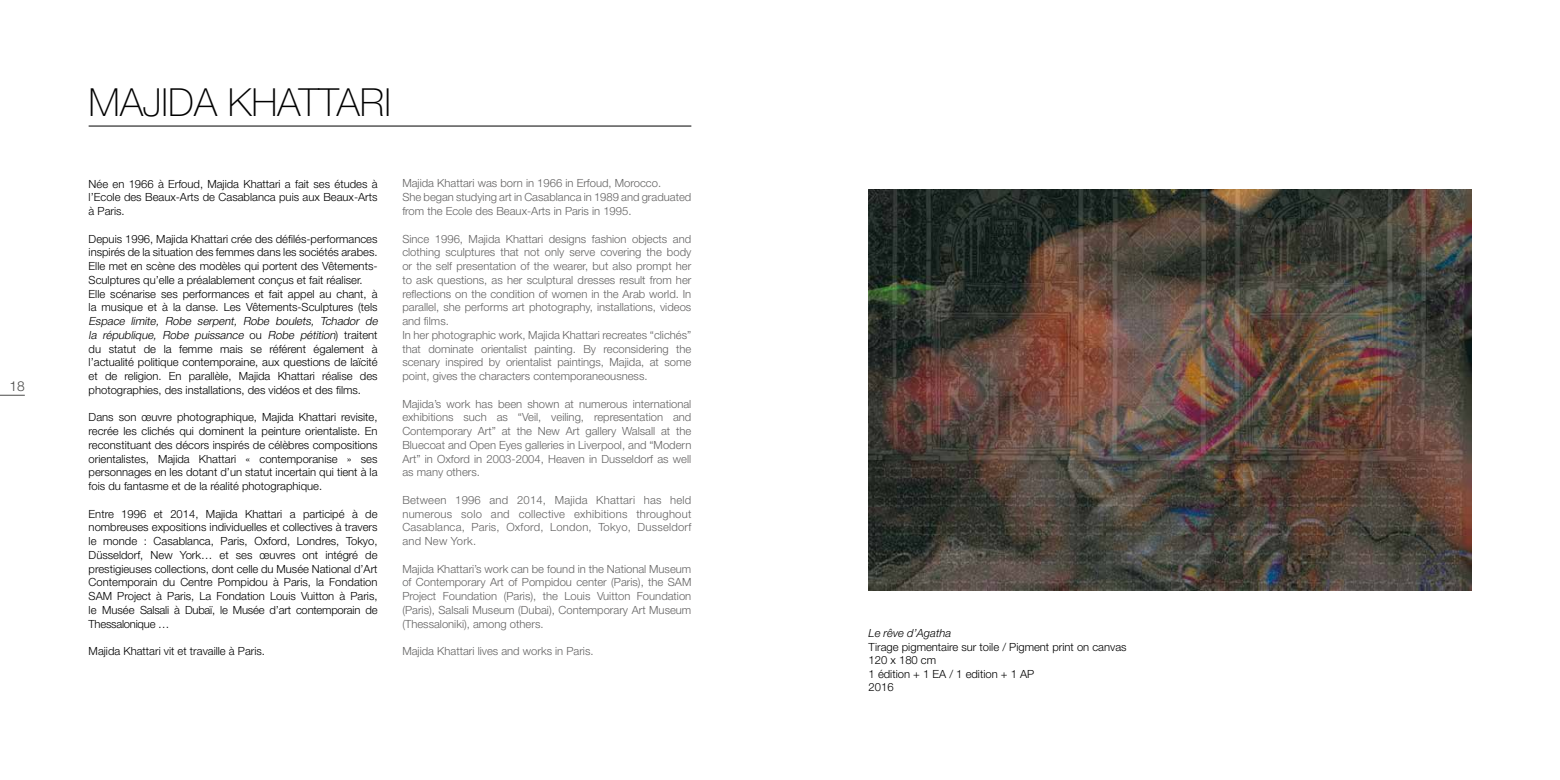
<style>
.page{position:relative;width:1560px;height:780px;background:#fff}
.page>*{position:absolute;margin:0;border:0;box-sizing:border-box;transform-origin:0 0}
.t1{font:100 38.75px "Helvetica Neue LT Pro";color:#000}
.t2{font:300 13.75px "Helvetica Neue LT Std";color:#4a4a49}
.t3{font:300 11.25px/13.8px "Helvetica Neue LT Std";color:#000;text-align:justify}
.t4{font:300 11.25px/13.8px "Helvetica Neue LT Std";color:#646363;text-align:justify}
.t5{font:italic 300 11.25px "Helvetica Neue LT Pro";color:#000}
.s1{font-style:italic}
</style>
<div class="page">
<svg style="left:0;top:395px;width:25px;height:1px"></svg>
<hr style="left:89px;top:126px;width:602px;height:1px;background:#000">
<img style="left:868px;top:190px;width:602px;height:400px">
<p class="t2" style="left:10px;top:378px;width:17px">18</p>
<h1 class="t1" style="left:89px;top:80px;width:304px">MAJIDA KHATTARI</h1>
<p class="t3" style="left:89px;top:176px;width:290px">Née en 1966 à Erfoud, Majida Khattari a fait ses études à l’Ecole des Beaux-Arts de Casablanca puis aux Beaux-Arts à Paris.</p>
<p class="t3" style="left:89px;top:231px;width:290px;text-align:left">Depuis 1996, Majida Khattari crée des défilés-performances inspirés de la situation des femmes dans les sociétés arabes.<br>Elle met en scène des modèles qui portent des Vêtements-Sculptures qu’elle a préalablement conçus et fait réaliser.<br>Elle scénarise ses performances et fait appel au chant, à la musique et à la danse. Les Vêtements-Sculptures (tels</p>
<p class="t3" style="left:89px;top:314px;width:293px;text-align:left"><span class="s1">Espace limite, Robe serpent, Robe boulets, Tchador de la république, Robe puissance</span> o u <span class="s1">Robe pétition</span>) t r a i t e n t du statut de la femme mais se référent également à l’actualité politique contemporaine, aux questions de laïcité et de religion. En parallèle, Majida Khattari réalise des photographies, des installations, des vidéos et des films.</p>
<p class="t3" style="left:89px;top:410px;width:290px">Dans son œuvre photographique, Majida Khattari revisite, recrée les clichés qui dominent la peinture orientaliste. En reconstituant des décors inspirés de célèbres compositions orientalistes, Majida Khattari « contemporanise » ses personnages en les dotant d’un statut incertain qui tient à la fois du fantasme et de la réalité photographique.</p>
<p class="t3" style="left:89px;top:506px;width:290px">Entre 1996 et 2014, Majida Khattari a participé à de nombreuses expositions individuelles et collectives à travers le monde : Casablanca, Paris, Oxford, Londres, Tokyo, Düsseldorf, New York… et ses œuvres ont intégré de prestigieuses collections, dont celle du Musée National d’Art Contemporain du Centre Pompidou à Paris, la Fondation SAM Project à Paris, La Fondation Louis Vuitton à Paris, le Musée Salsali à Dubaï, le Musée d’art contemporain de Thessalonique …</p>
<p class="t3" style="left:89px;top:644px;width:178px">Majida Khattari vit et travaille à Paris.</p>
<p class="t4" style="left:402px;top:176px;width:290px;text-align:left">Majida Khattari was born in 1966 in Erfoud, Morocco.<br>She began studying art in Casablanca in 1989 and graduated from the Ecole des Beaux-Arts in Paris in 1995.</p>
<p class="t4" style="left:402px;top:231px;width:290px;text-align:left">Since 1996, Majida Khattari designs fashion objects and clothing sculptures that not only serve covering the body or the self presentation of the wearer, but also prompt her to ask questions, as her sculptural dresses result from her reflections on the condition of women in the Arab world. In parallel, she performs art photography, installations, videos and films.<br>In her photographic work, Majida Khattari recreates “clichés” that dominate orientalist painting. By reconsidering the scenary inspired by orientalist paintings, Majida, at some point, gives the characters contemporaneousness.</p>
<p class="t4" style="left:402px;top:396px;width:290px">Majida’s work has been shown at numerous international exhibitions such as “Veil, veiling, representation and Contemporary Art” at the New Art gallery Walsall at the Bluecoat and Open Eyes galleries in Liverpool, and “Modern Art” in Oxford in 2003-2004, Heaven in Dusseldorf as well as many others.</p>
<p class="t4" style="left:402px;top:492px;width:290px">Between 1996 and 2014, Majida Khattari has held numerous solo and collective exhibitions throughout Casablanca, Paris, Oxford, London, Tokyo, Dusseldorf and New York.</p>
<p class="t4" style="left:402px;top:561px;width:290px">Majida Khattari’s work can be found in the National Museum of Contemporary Art of Pompidou center (Paris), the SAM Project Foundation (Paris), the Louis Vuitton Foundation (Paris), Salsali Museum (Dubai), Contemporary Art Museum (Thessaloniki), among others.</p>
<p class="t4" style="left:402px;top:644px;width:193px">Majida Khattari lives and works in Paris.</p>
<p class="t5" style="left:868px;top:626px;width:84px">Le rêve d’Agatha</p>
<p class="t3" style="left:868px;top:639px;width:259px;text-align:left">Tirage pigmentaire sur toile / Pigment print on canvas<br>120 x 180 cm<br>1 édition + 1 EA / 1 edition + 1 AP<br>2016</p>
</div>
